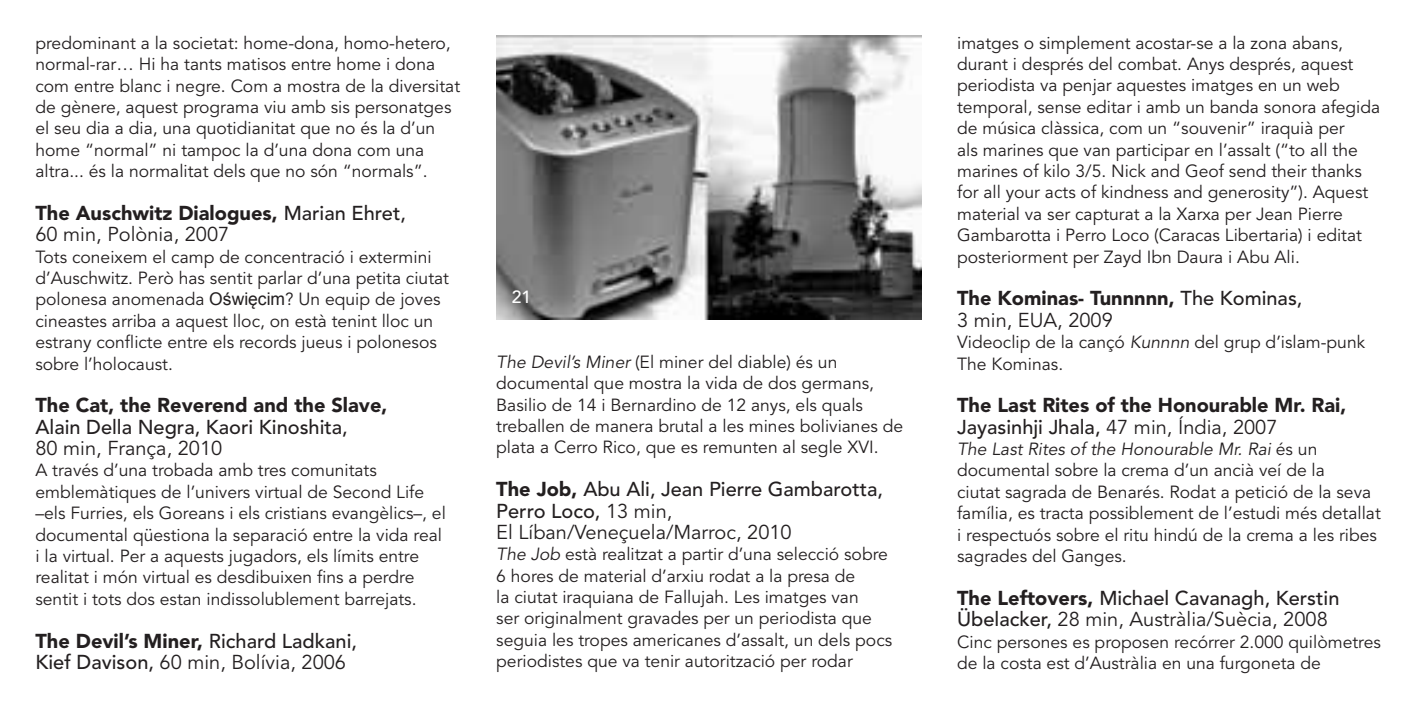
<style>
.page{position:relative;width:1418px;height:709px;background:#fff}
.page>*{position:absolute;margin:0;border:0;box-sizing:border-box;transform-origin:0 0}
.t1{font:500 20px/21.5px "Avenir";color:#231f20}
.t2{font:900 20px/21.5px "Avenir";color:#231f20}
.t3{font:20px "Avenir";color:#231f20}
.t4{font:17.5px/21.2px "Avenir";color:#231f20}
.t5{font:500 17.5px "Avenir";color:#fff}
.s1{font-weight:500}
.s2{font-weight:400}
.s3{font-family:"Arial"}
.s4{font-weight:900}
.s5{font-style:italic}
</style>
<div class="page">
<img style="left:496px;top:35px;width:425px;height:284px">
<p class="t4" style="left:35px;top:33px;width:426px">predominant a la societat: home-dona, homo-hetero, normal-rar… Hi ha tants matisos entre home i dona com entre blanc i negre. Com a mostra de la diversitat de gènere, aquest programa viu amb sis personatges el seu dia a dia, una quotidianitat que no és la d’un home “normal” ni tampoc la d’una dona com una altra... és la normalitat dels que no són “normals”.</p>
<p class="t2" style="left:35px;top:202px;width:372px">The Auschwitz Dialogues, <span class="s1">Marian Ehret,<br></span><span class="s2">60 min, Polònia, 2007</span></p>
<p class="t4" style="left:35px;top:246px;width:415px">Tots coneixem el camp de concentració i extermini d’Auschwitz. Però has sentit parlar d’una petita ciutat polonesa anomenada <span class="s3">Oświęcim</span>? Un equip de joves cineastes arriba a aquest lloc, on està tenint lloc un estrany conflicte entre els records jueus i polonesos sobre l’holocaust.</p>
<p class="t2" style="left:35px;top:394px;width:353px">The Cat, the Reverend and the Slave,</p>
<p class="t1" style="left:35px;top:416px;width:314px">Alain Della Negra, Kaori Kinoshita,</p>
<p class="t3" style="left:35px;top:436px;width:188px">80 min, França, 2010</p>
<p class="t4" style="left:35px;top:460px;width:412px">A través d’una trobada amb tres comunitats emblemàtiques de l’univers virtual de Second Life –els Furries, els Goreans i els cristians evangèlics–, el documental qüestiona la separació entre la vida real i la virtual. Per a aquests jugadors, els límits entre realitat i món virtual es desdibuixen fins a perdre sentit i tots dos estan indissolublement barrejats.</p>
<p class="t1" style="left:35px;top:630px;width:323px"><span class="s4">The Devil’s Miner,</span> Richard Ladkani,<br>Kief Davison, <span class="s2">60 min, Bolívia, 2006</span></p>
<p class="t5" style="left:512px;top:287px;width:21px">21</p>
<p class="t4" style="left:496px;top:352px;width:408px"><span class="s5">The Devil’s Miner</span> (El miner del diable) és un documental que mostra la vida de dos germans, Basilio de 14 i Bernardino de 12 anys, els quals treballen de manera brutal a les mines bolivianes de plata a Cerro Rico, que es remunten al segle XVI.</p>
<p class="t1" style="left:496px;top:479px;width:388px"><span class="s4">The Job,</span> Abu Ali, Jean Pierre Gambarotta,<br>Perro Loco, <span class="s2">13 min,<br>El Líban/Veneçuela/Marroc, 2010</span></p>
<p class="t4" style="left:496px;top:544px;width:397px"><span class="s5">The Job</span> està realitzat a partir d’una selecció sobre 6 hores de material d’arxiu rodat a la presa de<br>la ciutat iraquiana de Fallujah. Les imatges van<br>ser originalment gravades per un periodista que seguia les tropes americanes d’assalt, un dels pocs periodistes que va tenir autorització per rodar</p>
<p class="t4" style="left:957px;top:33px;width:424px">imatges o simplement acostar-se a la zona abans, durant i després del combat. Anys després, aquest periodista va penjar aquestes imatges en un web temporal, sense editar i amb un banda sonora afegida de música clàssica, com un “souvenir” iraquià per<br>als marines que van participar en l’assalt (“to all the marines of kilo 3/5. Nick and Geof send their thanks for all your acts of kindness and generosity”). Aquest material va ser capturat a la Xarxa per Jean Pierre Gambarotta i Perro Loco (Caracas Libertaria) i editat posteriorment per Zayd Ibn Daura i Abu Ali.</p>
<p class="t2" style="left:957px;top:287px;width:347px">The Kominas- Tunnnnn, <span class="s1">The Kominas,<br></span><span class="s2">3 min, EUA, 2009</span></p>
<p class="t4" style="left:957px;top:332px;width:409px">Videoclip de la cançó <span class="s5">Kunnnn</span> del grup d’islam-punk<br>The Kominas.</p>
<p class="t2" style="left:957px;top:394px;width:391px">The Last Rites of the Honourable Mr. Rai,<br><span class="s1">Jayasinhji Jhala,</span> <span class="s2">47 min, Índia, 2007</span></p>
<p class="t4" style="left:957px;top:439px;width:425px"><span class="s5">The Last Rites of the Honourable Mr. Rai</span> és un documental sobre la crema d’un ancià veí de la<br>ciutat sagrada de Benarés. Rodat a petició de la seva família, es tracta possiblement de l’estudi més detallat i respectuós sobre el ritu hindú de la crema a les ribes sagrades del Ganges.</p>
<p class="t1" style="left:957px;top:587px;width:384px"><span class="s4">The Leftovers,</span> Michael Cavanagh, Kerstin<br>Übelacker, <span class="s2">28 min, Austràlia/Suècia, 2008</span></p>
<p class="t4" style="left:957px;top:631px;width:425px">Cinc persones es proposen recórrer 2.000 quilòmetres de la costa est d’Austràlia en una furgoneta de</p>
</div>
